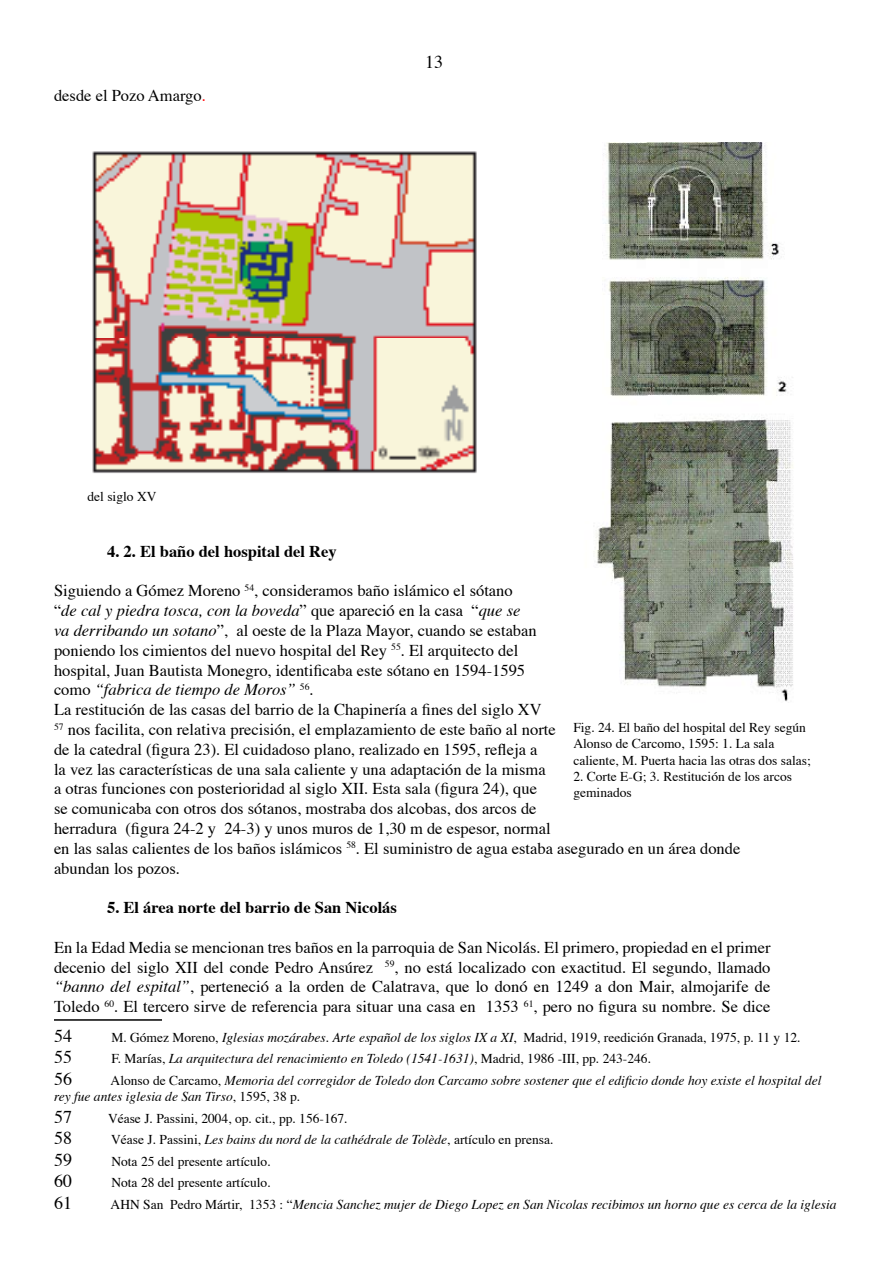
<style>
.page{position:relative;width:893px;height:1263px;background:#fff}
.page>*{position:absolute;margin:0;border:0;box-sizing:border-box;transform-origin:0 0}
.t1{font:18px "Times";color:#000}
.t2{font:16.5px/19.8px "Times";color:#000}
.t3{font:700 16.5px "Times";color:#000}
.t4{font:italic 13.5px/16.2px "Times";color:#000}
.t5{font:13.5px/16.2px "Times";color:#000}
.s1{color:#f00}
.s2{font-style:italic}
.s3{font-style:normal}
</style>
<div class="page">
<hr style="left:54px;top:1019px;width:108px;height:2px;background:#000">
<img style="left:595px;top:143px;width:199px;height:559px">
<img style="left:92px;top:151px;width:385px;height:322px">
<p class="t2" style="left:54px;top:85px;width:153px">desde el Pozo Amargo<span class="s1">.</span></p>
<p class="t5" style="left:87px;top:487px;width:70px">del siglo XV</p>
<p class="t1" style="left:425px;top:45px;width:9px">13</p>
<p class="t3" style="left:107px;top:535px;width:231px">4. 2. El baño del hospital del Rey</p>
<p class="t2" style="left:54px;top:580px;width:688px">Siguiendo a Gómez Moreno <sup>54</sup>, consideramos baño islámico el sótano<br>“<span class="s2">de cal y piedra tosca, con la boveda</span>” que apareció en la casa “<span class="s2">que se<br>va derribando un sotano</span>”, al oeste de la Plaza Mayor, cuando se estaban<br>poniendo los cimientos del nuevo hospital del Rey <sup>55</sup>. El arquitecto del<br>hospital, Juan Bautista Monegro, identificaba este sótano en 1594-1595<br>como <span class="s2">“fabrica de tiempo de Moros”</span> <sup>56</sup>.<br>La restitución de las casas del barrio de la Chapinería a fines del siglo XV<br><sup>57</sup> nos facilita, con relativa precisión, el emplazamiento de este baño al norte<br>de la catedral (figura 23). El cuidadoso plano, realizado en 1595, refleja a<br>la vez las características de una sala caliente y una adaptación de la misma<br>a otras funciones con posterioridad al siglo XII. Esta sala (figura 24), que<br>se comunicaba con otros dos sótanos, mostraba dos alcobas, dos arcos de<br>herradura (figura 24-2 y 24-3) y unos muros de 1,30 m de espesor, normal<br>en las salas calientes de los baños islámicos <sup>58</sup>. El suministro de agua estaba asegurado en un área donde abundan los pozos.</p>
<p class="t3" style="left:107px;top:892px;width:291px">5. El área norte del barrio de San Nicolás</p>
<p class="t2" style="left:54px;top:936px;width:718px;text-align:justify">En la Edad Media se mencionan tres baños en la parroquia de San Nicolás. El primero, propiedad en el primer decenio del siglo XII del conde Pedro Ansúrez <sup>59</sup>, no está localizado con exactitud. El segundo, llamado <span class="s2">“banno del espital”</span>, perteneció a la orden de Calatrava, que lo donó en 1249 a don Mair, almojarife de Toledo <sup>60</sup>. El tercero sirve de referencia para situar una casa en 13 53 <sup>61</sup>, pero no figura su nombre. Se dice</p>
<p class="t1" style="left:54px;top:1019px;width:19px">54</p>
<p class="t5" style="left:111px;top:1028px;width:691px">M. Gómez Moreno, <span class="s2">Iglesias mozárabes. Arte español de los siglos IX a XI</span>, Madrid, 1919, reedición Granada, 1975, p. 11 y 12.</p>
<p class="t1" style="left:54px;top:1040px;width:19px">55</p>
<p class="t4" style="left:111px;top:1049px;width:541px"><span class="s3">F. Marías,</span> La arquitectura del renacimiento en Toledo (1541-1631)<span class="s3">, Madrid, 1986 -III, pp. 243-246.</span></p>
<p class="t1" style="left:54px;top:1062px;width:19px">56</p>
<p class="t5" style="left:573px;top:718px;width:239px">Fig. 24. El baño del hospital del Rey según<br>Alonso de Carcomo, 1 595: 1 . La sala caliente, M. Puerta hacia las otras dos salas;</p>
<p class="t5" style="left:573px;top:767px;width:220px">2. Corte E-G; 3. Restitución de los arcos geminados</p>
<p class="t4" style="left:54px;top:1071px;width:769px;text-indent:57px"><span class="s3">Alonso de Carcamo,</span> Memoria del corregidor de Toledo don Carcamo sobre sostener que el edificio donde hoy existe el hospital del rey fue antes iglesia de San Tirso<span class="s3">, 1 595, 38 p.</span></p>
<p class="t1" style="left:54px;top:1100px;width:19px">57</p>
<p class="t5" style="left:108px;top:1109px;width:241px">Véase J. Passini, 2004, op. cit., pp. 156-167.</p>
<p class="t1" style="left:54px;top:1121px;width:19px">58</p>
<p class="t4" style="left:111px;top:1130px;width:444px"><span class="s3">Véase J. Passini,</span> Les bains du nord de la cathédrale de Tolède<span class="s3">, artículo en prensa.</span></p>
<p class="t1" style="left:54px;top:1143px;width:19px">59</p>
<p class="t5" style="left:111px;top:1152px;width:161px">Nota 25 del presente artículo.</p>
<p class="t1" style="left:54px;top:1164px;width:19px">60</p>
<p class="t5" style="left:111px;top:1173px;width:161px">Nota 28 del presente artículo.</p>
<p class="t1" style="left:54px;top:1186px;width:19px">61</p>
<p class="t4" style="left:111px;top:1195px;width:727px"><span class="s3">AHN San Pedro Mártir, 13 53 : “</span>Mencia Sanchez mujer de Diego Lopez en San Nicolas recibimos un horno que es cerca de la iglesia</p>
</div>
